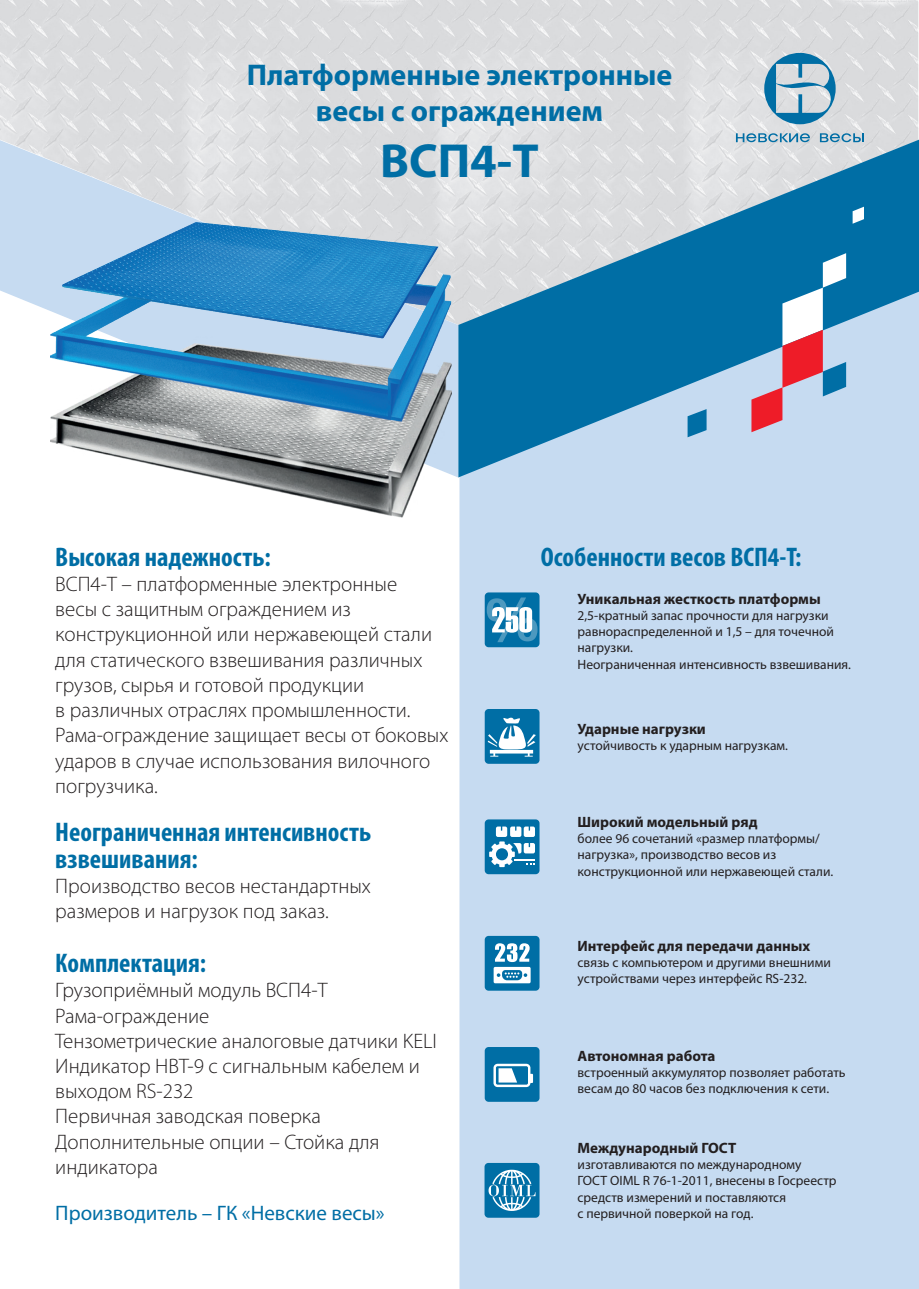
<style>
.page{position:relative;width:919px;height:1289px;background:#fff}
.page>*{position:absolute;margin:0;border:0;box-sizing:border-box;transform-origin:0 0}
.t1{font:700 48px "Myriad Pro";color:#006ea5}
.t2{font:700 30px/36px "Myriad Pro";color:#006ea5;text-align:center}
.t3{font:700 condensed 27px/27px "Myriad Pro";color:#006ea5}
.t4{font:300 21px/25.2px "Myriad Pro";color:#231f20}
.t5{font:21px "Myriad Pro";color:#006ea5}
.t6{font:700 15px "Myriad Pro";color:#231f20}
.t7{font:13.5px/16.2px "Myriad Pro";color:#231f20}
</style>
<div class="page">
<div style="left:459px;top:477px;width:459px;height:811px;background:#c6dbf1"></div>
<img style="left:0;top:0;width:918px;height:140px">
<img style="left:918px;top:3px;width:1px;height:248px">
<svg style="left:458px;top:140px;width:460px;height:337px;background:#74abc9"></svg>
<svg style="left:0;top:140px;width:458px;height:337px"></svg>
<svg style="left:751px;top:253px;width:95px;height:179px;background:#8797b5"></svg>
<svg style="left:852px;top:207px;width:11px;height:17px"></svg>
<svg style="left:687px;top:409px;width:19px;height:28px"></svg>
<svg style="left:764px;top:53px;width:71px;height:71px;background:#91b7cb"></svg>
<svg style="left:735px;top:133px;width:74px;height:9px"></svg>
<svg style="left:819px;top:133px;width:44px;height:9px"></svg>
<img style="left:50px;top:221px;width:401px;height:296px">
<div style="left:484px;top:592px;width:55px;height:55px;background:#006ea5;border-radius:4px"></div>
<svg style="left:486px;top:597px;width:51px;height:45px"></svg>
<div style="left:484px;top:709px;width:55px;height:54px;background:#006ea5;border-radius:4px"></div>
<svg style="left:487px;top:717px;width:49px;height:39px"></svg>
<div style="left:484px;top:1162px;width:55px;height:55px;background:#006ea5;border-radius:4px"></div>
<svg style="left:488px;top:1169px;width:47px;height:41px"></svg>
<div style="left:484px;top:1046px;width:55px;height:55px;background:#006ea5;border-radius:4px"></div>
<svg style="left:493px;top:1063px;width:40px;height:24px"></svg>
<div style="left:484px;top:935px;width:55px;height:55px;background:#006ea5;border-radius:4px"></div>
<svg style="left:493px;top:943px;width:37px;height:40px"></svg>
<div style="left:484px;top:819px;width:55px;height:55px;background:#006ea5;border-radius:4px"></div>
<svg style="left:489px;top:826px;width:46px;height:41px"></svg>
<p class="t2" style="left:247px;top:56px;width:427px">Платформенные электронные весы с ограждением</p>
<p class="t1" style="left:380px;top:129px;width:160px">ВСП4-Т</p>
<p class="t3" style="left:55px;top:543px;width:217px">Высокая надежность:</p>
<p class="t4" style="left:55px;top:572px;width:378px">ВСП4-Т – платформенные электронные весы с защитным ограждением из конструкционной или нержавеющей стали для статического взвешивания различных грузов, сырья и готовой продукции<br>в различных отраслях промышленности.</p>
<p class="t4" style="left:55px;top:723px;width:394px">Рама-ограждение защищает весы от боковых ударов в случае использования вилочного погрузчика.</p>
<p class="t3" style="left:55px;top:818px;width:317px">Неограниченная интенсивность взвешивания:</p>
<p class="t4" style="left:55px;top:874px;width:317px">Производство весов нестандартных размеров и нагрузок под заказ.</p>
<p class="t3" style="left:55px;top:949px;width:152px">Комплектация:</p>
<p class="t4" style="left:55px;top:978px;width:274px">Грузоприёмный модуль ВСП4-Т</p>
<p class="t4" style="left:55px;top:1003px;width:155px">Рама-ограждение</p>
<p class="t4" style="left:55px;top:1028px;width:383px">Тензометрические аналоговые датчики KELI</p>
<p class="t4" style="left:55px;top:1053px;width:366px">Индикатор НВТ-9 с сигнальным кабелем и выходом RS-232</p>
<p class="t4" style="left:55px;top:1104px;width:267px">Первичная заводская поверка</p>
<p class="t4" style="left:55px;top:1129px;width:326px">Дополнительные опции – Стойка для индикатора</p>
<p class="t5" style="left:55px;top:1200px;width:331px">Производитель – ГК «Невские весы»</p>
<p class="t3" style="left:540px;top:543px;width:262px">Особенности весов ВСП4-Т:</p>
<p class="t6" style="left:577px;top:589px;width:245px">Уникальная жесткость платформы</p>
<p class="t7" style="left:577px;top:607px;width:275px">2,5-кратный запас прочности для нагрузки равнораспределенной и 1,5 – для точечной нагрузки.<br>Неограниченная интенсивность взвешивания.</p>
<p class="t6" style="left:577px;top:719px;width:130px">Ударные нагрузки</p>
<p class="t7" style="left:577px;top:737px;width:212px">устойчивость к ударным нагрузкам.</p>
<p class="t6" style="left:577px;top:812px;width:181px">Широкий модельный ряд</p>
<p class="t7" style="left:577px;top:830px;width:257px">более 96 сочетаний «размер платформы/ нагрузка», производство весов из конструкционной или нержавеющей стали.</p>
<p class="t6" style="left:577px;top:935px;width:234px">Интерфейс для передачи данных</p>
<p class="t7" style="left:577px;top:953px;width:255px">связь с компьютером и другими внешними устройствами через интерфейс RS-232.</p>
<p class="t6" style="left:577px;top:1045px;width:139px">Автономная работа</p>
<p class="t7" style="left:577px;top:1063px;width:269px">встроенный аккумулятор позволяет работать весам до 80 часов без подключения к сети.</p>
<p class="t6" style="left:577px;top:1137px;width:160px">Международный ГОСТ</p>
<p class="t7" style="left:577px;top:1156px;width:260px">изготавливаются по международному<br>ГОСТ OIML R 76-1-2011, внесены в Госреестр средств измерений и поставляются<br>с первичной поверкой на год.</p>
</div>
